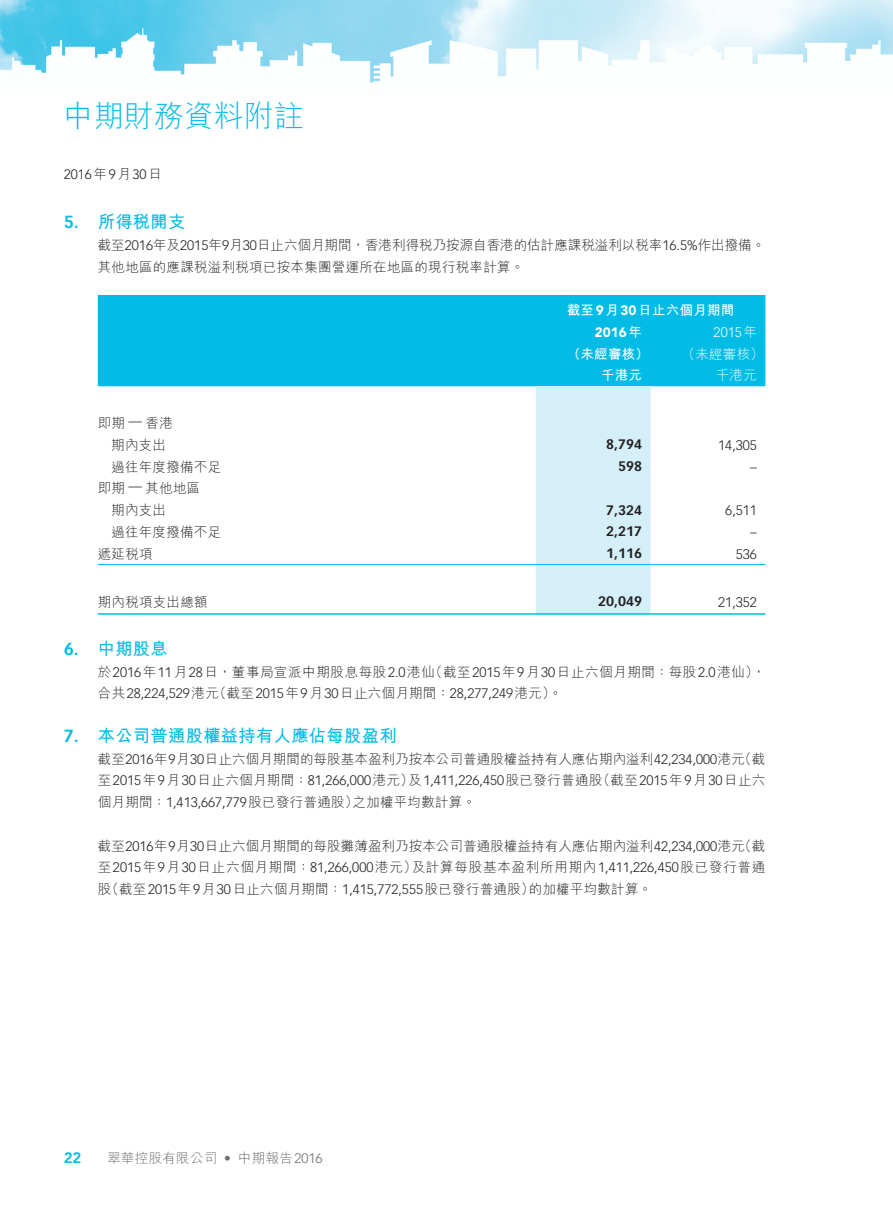
<style>
.page{position:relative;width:893px;height:1212px;background:#fff}
.page>*{position:absolute;margin:0;border:0;box-sizing:border-box;transform-origin:0 0}
.t1{font:300 30px "M Hei HK";color:#02bce5}
._01_H1{font:700 17.25px "M Hei HK";letter-spacing:.02em;color:#02bce5}
.t2{font:800 15px "Avenir LT Std";color:#02bce5}
._00_txt{font:300 13.5px/21.8px "M Hei HK";letter-spacing:.02em;color:#231f20;text-align:justify}
._00_txt-2{font:300 13.5px/21.8px "M Hei HK";letter-spacing:.045em;color:#231f20}
._00_txt-3{font:300 13.5px/21.8px "M Hei HK";color:#231f20}
._50_Table_txt{font:300 13.5px "M Hei HK";letter-spacing:.02em;color:#231f20}
._50_Table_txt-2{font:700 13.5px "Vectora LT Std";color:#231f20}
._50_Table_txt-3{font:700 13.5px "M Hei HK";letter-spacing:.02em;color:#fff}
._50_Table_txt-4{font:300 13.5px "Vectora LT Std";color:#231f20}
.t3{font:300 13.5px "M Hei HK";letter-spacing:.02em;color:#6c6d70}
.t4{font:300 13.5px "Avenir LT Std";color:#231f20}
._50_Table_txt-5{font:300 13.5px "M Hei HK";letter-spacing:.02em;color:#fff}
._50_Table_txt-6{font:900 13.5px "Avenir LT Std";color:#fff}
._50_Table_txt-7{font:300 13.5px "Vectora LT Std";color:#fff}
.s1{font-family:"M Hei HK"}
.s2{font-family:"Vectora LT Std"}
.s3{font-family:"Avenir LT Std";font-weight:900}
.s4{font-family:"M Hei HK";font-weight:700}
</style>
<div class="page">
<img style="left:0;top:0;width:893px;height:83px">
<div style="left:98px;top:295px;width:667px;height:91px;background:#02bce5"></div>
<div style="left:536px;top:386px;width:115px;height:227px;background:#d5eff8"></div>
<hr style="left:98px;top:564px;width:438px;height:1px;background:#02bce5">
<hr style="left:536px;top:564px;width:115px;height:1px;background:#02bce5">
<hr style="left:651px;top:564px;width:114px;height:1px;background:#02bce5">
<hr style="left:98px;top:613px;width:438px;height:2px;background:#02bce5">
<hr style="left:536px;top:613px;width:115px;height:2px;background:#02bce5">
<hr style="left:651px;top:613px;width:114px;height:2px;background:#02bce5">
<h1 class="t1" style="left:64px;top:100px;width:241px">中期財務資料附註</h1>
<p class="t4" style="left:64px;top:167px;width:100px">2016<span class="s1">年</span>9<span class="s1">月</span>30<span class="s1">日</span></p>
<p class="_01_H1" style="left:64px;top:209px;width:123px"><span class="s2">5.</span> 所得稅開支</p>
<p class="_00_txt-3" style="left:98px;top:234px;width:669px">截至<span class="s2">2016</span>年及<span class="s2">2015</span>年<span class="s2">9</span>月<span class="s2">30</span>日止六個月期間，香港利得稅乃按源自香港的估計應課稅溢利以稅率<span class="s2">16.5%</span>作出撥備。其他地區的應課稅溢利稅項已按本集團營運所在地區的現行稅率計算。</p>
<p class="_50_Table_txt-3" style="left:567px;top:300px;width:169px">截至<span class="s3">9</span>月<span class="s3">30</span>日止六個月期間</p>
<p class="_50_Table_txt-6" style="left:595px;top:324px;width:49px">2016<span class="s4">年</span></p>
<p class="_50_Table_txt-7" style="left:714px;top:324px;width:45px">2015<span class="s1">年</span></p>
<p class="_50_Table_txt-3" style="left:567px;top:344px;width:83px">（未經審核）</p>
<p class="_50_Table_txt-5" style="left:682px;top:347px;width:83px">（未經審核）</p>
<p class="_50_Table_txt-3" style="left:601px;top:365px;width:43px">千港元</p>
<p class="_50_Table_txt-5" style="left:716px;top:368px;width:43px">千港元</p>
<p class="_50_Table_txt" style="left:98px;top:416px;width:77px">即期 <span class="s2">—</span> 香港</p>
<p class="_50_Table_txt" style="left:111px;top:438px;width:56px">期內支出</p>
<p class="_50_Table_txt-2" style="left:606px;top:436px;width:37px">8,794</p>
<p class="_50_Table_txt-4" style="left:718px;top:437px;width:40px">14,305</p>
<p class="_50_Table_txt" style="left:111px;top:460px;width:111px">過往年度撥備不足</p>
<p class="_50_Table_txt-2" style="left:618px;top:458px;width:25px">598</p>
<p class="_50_Table_txt-4" style="left:750px;top:459px;width:8px">–</p>
<p class="_50_Table_txt" style="left:98px;top:481px;width:104px">即期 <sup>—</sup> 其他地區</p>
<p class="_50_Table_txt" style="left:111px;top:503px;width:56px">期內支出</p>
<p class="_50_Table_txt-2" style="left:606px;top:501px;width:37px">7,324</p>
<p class="_50_Table_txt-4" style="left:725px;top:502px;width:33px">6,511</p>
<p class="_50_Table_txt" style="left:111px;top:525px;width:111px">過往年度撥備不足</p>
<p class="_50_Table_txt-2" style="left:606px;top:523px;width:37px">2,217</p>
<p class="_50_Table_txt-4" style="left:750px;top:524px;width:8px">–</p>
<p class="_50_Table_txt" style="left:98px;top:547px;width:56px">遞延稅項</p>
<p class="_50_Table_txt-2" style="left:606px;top:545px;width:37px">1,116</p>
<p class="_50_Table_txt-4" style="left:736px;top:546px;width:23px">536</p>
<p class="_50_Table_txt" style="left:98px;top:595px;width:111px">期內稅項支出總額</p>
<p class="_50_Table_txt-2" style="left:598px;top:593px;width:45px">20,049</p>
<p class="_50_Table_txt-4" style="left:718px;top:594px;width:40px">21,352</p>
<p class="_01_H1" style="left:64px;top:636px;width:106px"><span class="s2">6.</span> 中期股息</p>
<p class="_00_txt-2" style="left:98px;top:660px;width:669px">於<span class="s2">2016</span>年<span class="s2">11</span>月<span class="s2">28</span>日，董事局宣派中期股息每股<span class="s2">2.0</span>港仙（截至<span class="s2">2015</span>年<span class="s2">9</span>月<span class="s2">30</span>日止六個月期間：每股<span class="s2">2.0</span>港仙），合共<span class="s2">28,224,529</span>港元（截至<span class="s2">2015</span>年<span class="s2">9</span>月<span class="s2">30</span>日止六個月期間：<span class="s2">28,277,249</span>港元）。</p>
<p class="_01_H1" style="left:64px;top:723px;width:334px"><span class="s2">7.</span> 本公司普通股權益持有人應佔每股盈利</p>
<p class="_00_txt" style="left:98px;top:747px;width:669px">截至<span class="s2">2016</span>年<span class="s2">9</span>月<span class="s2">30</span>日止六個月期間的每股基本盈利乃按本公司普通股權益持有人應佔期內溢利<span class="s2">42,234,000</span>港元（截至<span class="s2">2015</span>年<span class="s2">9</span>月<span class="s2">30</span>日止六個月期間：<span class="s2">81,266,000</span>港元）及<span class="s2">1,411,226,450</span>股已發行普通股（截至<span class="s2">2015</span>年<span class="s2">9</span>月<span class="s2">30</span>日止六個月期間：<span class="s2">1,413,667,779</span>股已發行普通股）之加權平均數計算。</p>
<p class="_00_txt" style="left:98px;top:834px;width:669px">截至<span class="s2">2016</span>年<span class="s2">9</span>月<span class="s2">30</span>日止六個月期間的每股攤薄盈利乃按本公司普通股權益持有人應佔期內溢利<span class="s2">42,234,000</span>港元（截至<span class="s2">2015</span>年<span class="s2">9</span>月<span class="s2">30</span>日止六個月期間：<span class="s2">81,266,000</span>港元）及計算每股基本盈利所用期內<span class="s2">1,411,226,450</span>股已發行普通股（截至<span class="s2">2015</span>年<span class="s2">9</span>月<span class="s2">30</span>日止六個月期間：<span class="s2">1,415,772,555</span>股已發行普通股）的加權平均數計算。</p>
<p class="t2" style="left:64px;top:1149px;width:19px">22</p>
<p class="t3" style="left:107px;top:1151px;width:217px">翠華控股有限公司 <span class="s2">•</span> 中期報告<span class="s2">2016</span></p>
</div>
